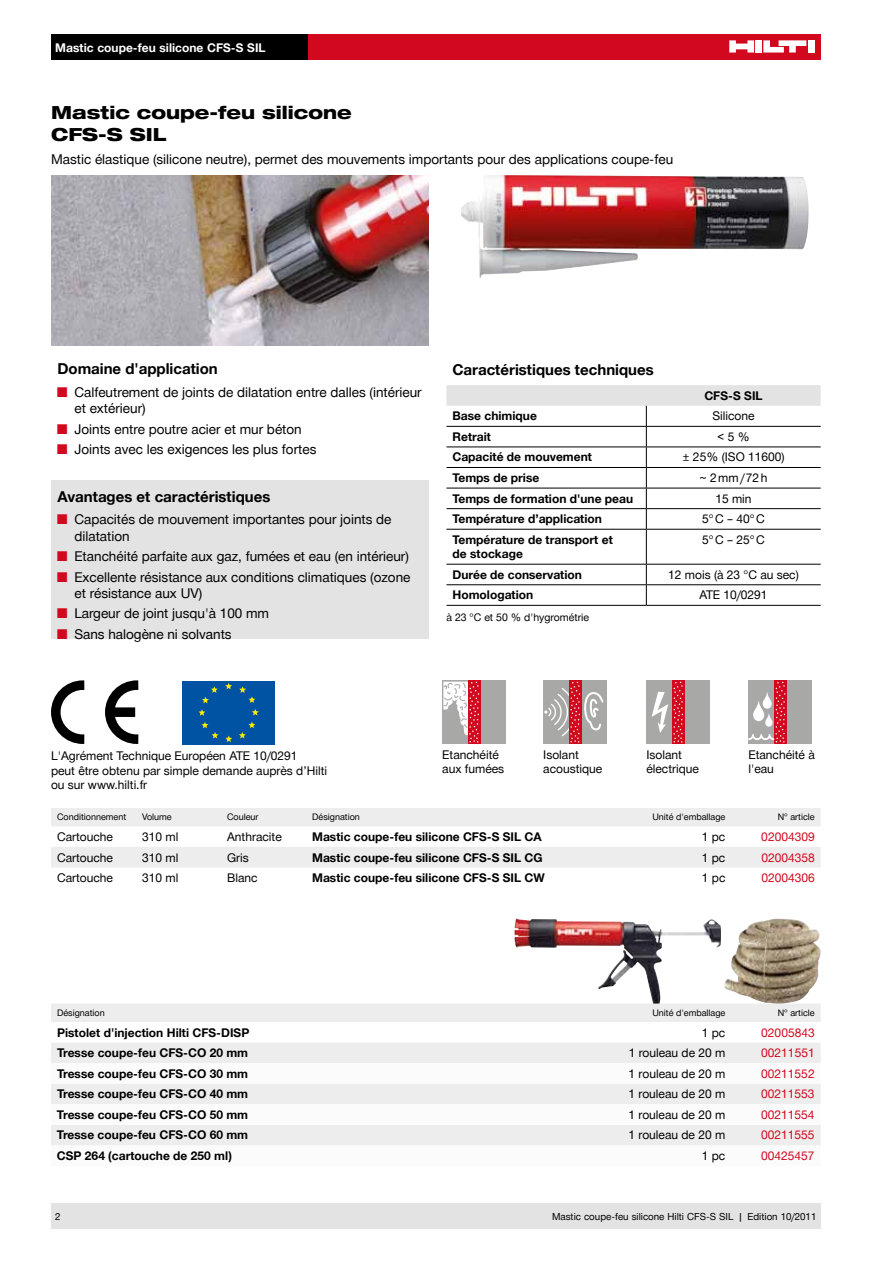
<style>
.page{position:relative;width:893px;height:1263px;background:#fff}
.page>*{position:absolute;margin:0;border:0;box-sizing:border-box;transform-origin:0 0}
.t1{font:800 expanded 18px/21.6px "Hilti";color:#000}
.t2{font:700 15px "Hilti";color:#000}
.t3{font:13.5px/16.2px "Hilti";color:#000}
.t4{font:700 12px/14.4px "Hilti";color:#000}
.t5{font:12px/14.4px "Hilti";color:#000}
.t6{font:12px "Hilti";color:#d2091e}
.t7{font:700 12px "Hilti";color:#fff}
.t8{font:10.5px "Hilti";color:#000}
.t9{font:9.75px "Hilti";color:#000}
.t10{font:9px "Hilti";color:#000}
.s1{color:#d2091e}
</style>
<div class="page">
<div style="left:307px;top:34px;width:514px;height:26px;background:#d2091e"></div>
<div style="left:755px;top:40px;width:7px;height:13px;background:#fff"></div>
<div style="left:808px;top:40px;width:6px;height:13px;background:#fff"></div>
<svg style="left:729px;top:40px;width:25px;height:13px"></svg>
<svg style="left:763px;top:40px;width:43px;height:13px"></svg>
<div style="left:51px;top:34px;width:256px;height:26px;background:#000"></div>
<div style="left:51px;top:1203px;width:770px;height:26px;background:#e3e3e3"></div>
<img style="left:51px;top:175px;width:377px;height:170px">
<img style="left:461px;top:175px;width:348px;height:103px">
<svg style="left:51px;top:808px;width:770px;height:59px;fill:#ededed"></svg>
<svg style="left:446px;top:385px;width:375px;height:144px"></svg>
<hr style="left:446px;top:529px;width:200px;height:1px;background:#000">
<hr style="left:646px;top:529px;width:175px;height:1px;background:#000">
<hr style="left:646px;top:530px;width:1px;height:34px;background:#000">
<hr style="left:446px;top:564px;width:200px;height:1px;background:#000">
<hr style="left:646px;top:564px;width:175px;height:1px;background:#000">
<hr style="left:446px;top:584px;width:200px;height:1px;background:#000">
<hr style="left:646px;top:584px;width:175px;height:1px;background:#000">
<svg style="left:646px;top:565px;width:1px;height:40px"></svg>
<hr style="left:446px;top:605px;width:200px;height:1px;background:#000">
<hr style="left:646px;top:605px;width:175px;height:1px;background:#000">
<div style="left:51px;top:480px;width:377px;height:159px;background:#e3e3e3"></div>
<div style="left:543px;top:680px;width:64px;height:64px;background:#a8a8a7"></div>
<svg style="left:569px;top:680px;width:12px;height:64px"></svg>
<svg style="left:544px;top:682px;width:60px;height:60px"></svg>
<div style="left:646px;top:680px;width:64px;height:64px;background:#a8a8a7"></div>
<svg style="left:672px;top:680px;width:12px;height:64px"></svg>
<svg style="left:652px;top:682px;width:31px;height:60px"></svg>
<div style="left:748px;top:680px;width:64px;height:64px;background:#a8a8a7"></div>
<svg style="left:774px;top:680px;width:12px;height:64px"></svg>
<svg style="left:748px;top:682px;width:37px;height:60px"></svg>
<div style="left:442px;top:680px;width:64px;height:64px;background:#a8a8a7"></div>
<svg style="left:468px;top:680px;width:12px;height:64px"></svg>
<svg style="left:443px;top:682px;width:36px;height:60px"></svg>
<div style="left:182px;top:681px;width:93px;height:63px;background:#0053a2"></div>
<svg style="left:225px;top:683px;width:7px;height:6px"></svg>
<svg style="left:225px;top:735px;width:7px;height:7px"></svg>
<svg style="left:202px;top:722px;width:16px;height:16px"></svg>
<svg style="left:239px;top:722px;width:16px;height:16px"></svg>
<svg style="left:239px;top:686px;width:16px;height:17px"></svg>
<svg style="left:202px;top:686px;width:16px;height:17px"></svg>
<svg style="left:252px;top:709px;width:7px;height:6px"></svg>
<svg style="left:199px;top:709px;width:6px;height:7px"></svg>
<svg style="left:105px;top:680px;width:33px;height:64px"></svg>
<svg style="left:51px;top:680px;width:33px;height:64px"></svg>
<svg style="left:51px;top:1003px;width:770px;height:60px;fill:#ededed"></svg>
<svg style="left:51px;top:1084px;width:770px;height:61px;fill:#ededed"></svg>
<img style="left:514px;top:918px;width:205px;height:85px">
<img style="left:724px;top:918px;width:97px;height:85px">
<p class="t7" style="left:55px;top:41px;width:212px">Mastic coupe-feu silicone CFS-S SIL</p>
<h1 class="t1" style="left:51px;top:102px;width:302px">Mastic coupe-feu silicone<br>CFS-S SIL</h1>
<p class="t3" style="left:51px;top:151px;width:624px">Mastic élastique (silicone neutre), permet des mouvements importants pour des applications coupe-feu</p>
<p class="t2" style="left:57px;top:360px;width:162px">Domaine d'application</p>
<p class="t3" style="left:74px;top:384px;width:349px;text-indent:-17px"><span class="s1">■</span> Calfeutrement de joints de dilatation entre dalles (intérieur et extérieur)</p>
<p class="t3" style="left:57px;top:421px;width:246px"><span class="s1">■</span> Joints entre poutre acier et mur béton</p>
<p class="t3" style="left:57px;top:441px;width:261px"><span class="s1">■</span> Joints avec les exigences les plus fortes</p>
<p class="t2" style="left:57px;top:488px;width:215px">Avantages et caractéristiques</p>
<p class="t3" style="left:74px;top:512px;width:319px;text-indent:-17px"><span class="s1">■</span> Capacités de mouvement importantes pour joints de dilatation</p>
<p class="t3" style="left:57px;top:548px;width:353px"><span class="s1">■</span> Etanchéité parfaite aux gaz, fumées et eau (en intérieur)</p>
<p class="t3" style="left:74px;top:569px;width:338px;text-indent:-17px"><span class="s1">■</span> Excellente résistance aux conditions climatiques (ozone et résistance aux UV)</p>
<p class="t3" style="left:57px;top:605px;width:213px"><span class="s1">■</span> Largeur de joint jusqu'à 100 mm</p>
<p class="t3" style="left:57px;top:626px;width:176px"><span class="s1">■</span> Sans halogène ni solvants</p>
<p class="t2" style="left:452px;top:361px;width:203px">Caractéristiques techniques</p>
<p class="t4" style="left:704px;top:388px;width:60px">CFS-S SIL</p>
<p class="t4" style="left:452px;top:409px;width:86px">Base chimique</p>
<p class="t5" style="left:712px;top:409px;width:44px">Silicone</p>
<p class="t4" style="left:452px;top:430px;width:40px">Retrait</p>
<p class="t5" style="left:717px;top:430px;width:34px">&lt; 5 %</p>
<p class="t4" style="left:452px;top:450px;width:141px">Capacité de mouvement</p>
<p class="t5" style="left:682px;top:450px;width:104px">± 25% (ISO 11600)</p>
<p class="t4" style="left:452px;top:471px;width:88px">Temps de prise</p>
<p class="t5" style="left:699px;top:471px;width:70px">~ 2 mm / 72 h</p>
<p class="t4" style="left:452px;top:491px;width:182px">Temps de formation d'une peau</p>
<p class="t5" style="left:715px;top:491px;width:38px">15 min</p>
<p class="t4" style="left:452px;top:512px;width:151px">Température d’application</p>
<p class="t5" style="left:702px;top:512px;width:64px">5° C – 40° C</p>
<p class="t4" style="left:452px;top:532px;width:162px">Température de transport et de stockage</p>
<p class="t5" style="left:702px;top:532px;width:64px">5° C – 25° C</p>
<p class="t4" style="left:452px;top:567px;width:131px">Durée de conservation</p>
<p class="t5" style="left:668px;top:567px;width:132px">12 mois (à 23 °C au sec)</p>
<p class="t4" style="left:452px;top:588px;width:82px">Homologation</p>
<p class="t5" style="left:699px;top:588px;width:70px">ATE 10/0291</p>
<p class="t8" style="left:446px;top:611px;width:144px">à 23 °C et 50 % d'hygrométrie</p>
<p class="t5" style="left:51px;top:749px;width:278px">L'Agrément Technique Européen ATE 10/0291<br>peut être obtenu par simple demande auprès d’Hilti ou sur www.hilti.fr</p>
<p class="t5" style="left:442px;top:748px;width:64px">Etanchéité aux fumées</p>
<p class="t5" style="left:543px;top:748px;width:61px">Isolant acoustique</p>
<p class="t5" style="left:646px;top:748px;width:54px">Isolant électrique</p>
<p class="t5" style="left:748px;top:748px;width:68px">Etanchéité à l'eau</p>
<p class="t10" style="left:57px;top:812px;width:71px">Conditionnement</p>
<p class="t10" style="left:142px;top:812px;width:31px">Volume</p>
<p class="t10" style="left:227px;top:812px;width:33px">Couleur</p>
<p class="t10" style="left:312px;top:812px;width:49px">Désignation</p>
<p class="t10" style="left:652px;top:812px;width:75px">Unité d'emballage</p>
<p class="t10" style="left:778px;top:812px;width:38px">N° article</p>
<p class="t5" style="left:57px;top:830px;width:58px">Cartouche</p>
<p class="t5" style="left:142px;top:830px;width:38px">310 ml</p>
<p class="t5" style="left:227px;top:830px;width:56px">Anthracite</p>
<p class="t4" style="left:312px;top:830px;width:231px">Mastic coupe-feu silicone CFS-S SIL CA</p>
<p class="t5" style="left:702px;top:830px;width:25px">1 pc</p>
<p class="t6" style="left:761px;top:830px;width:55px">02004309</p>
<p class="t5" style="left:57px;top:850px;width:58px">Cartouche</p>
<p class="t5" style="left:142px;top:850px;width:38px">310 ml</p>
<p class="t5" style="left:227px;top:850px;width:23px">Gris</p>
<p class="t4" style="left:312px;top:850px;width:232px">Mastic coupe-feu silicone CFS-S SIL CG</p>
<p class="t5" style="left:702px;top:850px;width:25px">1 pc</p>
<p class="t6" style="left:761px;top:850px;width:55px">02004358</p>
<p class="t5" style="left:57px;top:871px;width:58px">Cartouche</p>
<p class="t5" style="left:142px;top:871px;width:38px">310 ml</p>
<p class="t5" style="left:227px;top:871px;width:32px">Blanc</p>
<p class="t4" style="left:312px;top:871px;width:234px">Mastic coupe-feu silicone CFS-S SIL CW</p>
<p class="t5" style="left:702px;top:871px;width:25px">1 pc</p>
<p class="t6" style="left:761px;top:871px;width:55px">02004306</p>
<p class="t10" style="left:57px;top:1008px;width:49px">Désignation</p>
<p class="t10" style="left:652px;top:1008px;width:75px">Unité d'emballage</p>
<p class="t10" style="left:778px;top:1008px;width:38px">N° article</p>
<p class="t4" style="left:57px;top:1025px;width:194px">Pistolet d'injection Hilti CFS-DISP</p>
<p class="t5" style="left:702px;top:1025px;width:25px">1 pc</p>
<p class="t6" style="left:761px;top:1025px;width:55px">02005843</p>
<p class="t4" style="left:57px;top:1046px;width:193px">Tresse coupe-feu CFS-CO 20 mm</p>
<p class="t5" style="left:629px;top:1046px;width:98px">1 rouleau de 20 m</p>
<p class="t6" style="left:761px;top:1046px;width:55px">00211551</p>
<p class="t4" style="left:57px;top:1066px;width:193px">Tresse coupe-feu CFS-CO 30 mm</p>
<p class="t5" style="left:629px;top:1066px;width:98px">1 rouleau de 20 m</p>
<p class="t6" style="left:761px;top:1066px;width:55px">00211552</p>
<p class="t4" style="left:57px;top:1087px;width:193px">Tresse coupe-feu CFS-CO 40 mm</p>
<p class="t5" style="left:629px;top:1087px;width:98px">1 rouleau de 20 m</p>
<p class="t6" style="left:761px;top:1087px;width:55px">00211553</p>
<p class="t4" style="left:57px;top:1107px;width:193px">Tresse coupe-feu CFS-CO 50 mm</p>
<p class="t5" style="left:629px;top:1107px;width:98px">1 rouleau de 20 m</p>
<p class="t6" style="left:761px;top:1108px;width:55px">00211554</p>
<p class="t4" style="left:57px;top:1128px;width:193px">Tresse coupe-feu CFS-CO 60 mm</p>
<p class="t5" style="left:629px;top:1128px;width:98px">1 rouleau de 20 m</p>
<p class="t6" style="left:761px;top:1128px;width:55px">00211555</p>
<p class="t4" style="left:57px;top:1149px;width:176px">CSP 264 (cartouche de 250 ml)</p>
<p class="t5" style="left:702px;top:1149px;width:25px">1 pc</p>
<p class="t6" style="left:761px;top:1149px;width:55px">00425457</p>
<p class="t9" style="left:55px;top:1211px;width:7px">2</p>
<p class="t9" style="left:552px;top:1211px;width:266px">Mastic coupe-feu silicone Hilti CFS-S SIL | Edition 10/2011</p>
</div>
